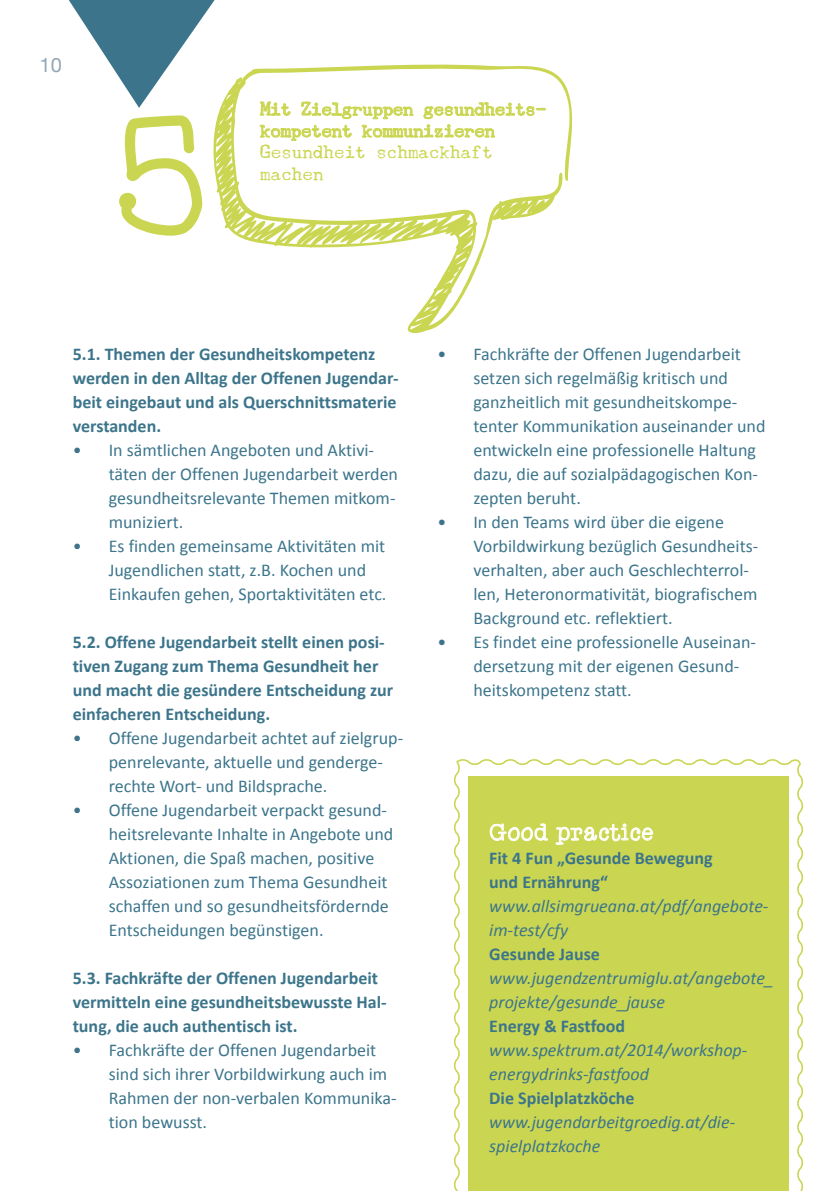
<style>
.page{position:relative;width:840px;height:1191px;background:#fff}
.page>*{position:absolute;margin:0;border:0;box-sizing:border-box;transform-origin:0 0}
.t1{font:170px "Ani Typewriter";color:#cad651}
.t2{font:24px "Ani Typewriter";color:#fff}
.t3{font:20px "Helvetica Neue";color:#94a7b6}
.t4{font:18px/24px "Calibri";color:#3c758b}
.t5{font:700 18px/24px "Calibri";color:#3c758b}
.t6{font:italic 18px/24px "Calibri";color:#3c758b}
.t7{font:18px/21.6px "Underwood Champion";letter-spacing:-.02em;color:#cad651}
</style>
<div class="page">
<svg style="left:454px;top:759px;width:349px;height:432px;background:#cfda63"></svg>
<svg style="left:69px;top:0;width:145px;height:108px"></svg>
<svg style="left:210px;top:59px;width:363px;height:274px"></svg>
<svg style="left:259px;top:101px;width:287px;height:40px"></svg>
<svg style="left:489px;top:822px;width:59px;height:29px;background:#d4dd72"></svg>
<svg style="left:554px;top:813px;width:99px;height:39px;background:#d1db69"></svg>
<p class="t3" style="left:40px;top:50px;width:24px">10</p>
<h1 class="t1" style="left:105px;top:99px;width:109px">5</h1>
<p class="t7" style="left:260px;top:98px;width:287px">Mit Zielgruppen gesundheits&shy;kompetent kommunizieren<br>Gesundheit schmackhaft machen</p>
<p class="t5" style="left:73px;top:341px;width:327px">5.1. Themen der Gesundheitskompetenz werden in den Alltag der Offenen Jugendar&shy;beit eingebaut und als Querschnittsmaterie verstanden.</p>
<p class="t4" style="left:109px;top:437px;width:291px;text-indent:-36px">• In sämtlichen Angeboten und Aktivi&shy;täten der Offenen Jugendarbeit werden gesundheitsrelevante Themen mitkom&shy;muniziert.</p>
<p class="t4" style="left:109px;top:533px;width:279px;text-indent:-36px">• Es finden gemeinsame Aktivitäten mit<br>Jugendlichen statt, z.B. Kochen und<br>Einkaufen gehen, Sportaktivitäten etc.</p>
<p class="t5" style="left:73px;top:629px;width:322px">5.2. Offene Jugendarbeit stellt einen posi&shy;tiven Zugang zum Thema Gesundheit her und macht die gesündere Entscheidung zur einfacheren Entscheidung.</p>
<p class="t4" style="left:109px;top:725px;width:296px;text-indent:-36px">• Offene Jugendarbeit achtet auf zielgrup&shy;penrelevante, aktuelle und genderge&shy;rechte Wort- und Bildsprache.</p>
<p class="t4" style="left:109px;top:797px;width:286px;text-indent:-36px">• Offene Jugendarbeit verpackt gesund&shy;heitsrelevante Inhalte in Angebote und Aktionen, die Spaß machen, positive Assoziationen zum Thema Gesundheit schaffen und so gesundheitsfördernde Entscheidungen begünstigen.</p>
<p class="t5" style="left:73px;top:965px;width:315px">5.3. Fachkräfte der Offenen Jugendarbeit vermitteln eine gesundheitsbewusste Hal&shy;tung, die auch authentisch ist.</p>
<p class="t4" style="left:109px;top:1037px;width:289px;text-indent:-36px">• Fachkräfte der Offenen Jugendarbeit sind sich ihrer Vorbildwirkung auch im<br>Rahmen der non-verbalen Kommunika&shy;tion bewusst.</p>
<p class="t4" style="left:473px;top:341px;width:293px;text-indent:-36px">• Fachkräfte der Offenen Jugendarbeit setzen sich regelmäßig kritisch und ganzheitlich mit gesundheitskompe&shy;tenter Kommunikation auseinander und entwickeln eine professionelle Haltung dazu, die auf sozialpädagogischen Kon&shy;zepten beruht.</p>
<p class="t4" style="left:473px;top:509px;width:286px;text-indent:-36px">• In den Teams wird über die eigene Vorbildwirkung bezüglich Gesundheits&shy;verhalten, aber auch Geschlechterrol&shy;len, Heteronormativität, biografischem Background etc. reflektiert.</p>
<p class="t4" style="left:473px;top:629px;width:284px;text-indent:-36px">• Es findet eine professionelle Auseinan&shy;dersetzung mit der eigenen Gesund&shy;heitskompetenz statt.</p>
<h2 class="t2" style="left:489px;top:821px;width:166px">Good practice</h2>
<p class="t5" style="left:489px;top:845px;width:225px">Fit 4 Fun „Gesunde Bewegung und Ernährung“</p>
<p class="t6" style="left:489px;top:893px;width:280px">www.allsimgrueana.at/pdf/angebote&shy;im-test/cfy</p>
<p class="t5" style="left:489px;top:941px;width:112px">Gesunde Jause</p>
<p class="t6" style="left:489px;top:965px;width:286px">www.jugendzentrumiglu.at/angebote_ projekte/gesunde_jause</p>
<p class="t5" style="left:489px;top:1013px;width:137px">Energy &amp; Fastfood</p>
<p class="t6" style="left:489px;top:1037px;width:259px">www.spektrum.at/2014/workshop&shy;energydrinks-fastfood</p>
<p class="t5" style="left:489px;top:1085px;width:147px">Die Spielplatzköche</p>
<p class="t6" style="left:489px;top:1109px;width:247px">www.jugendarbeitgroedig.at/die&shy;spielplatzkoche</p>
</div>
